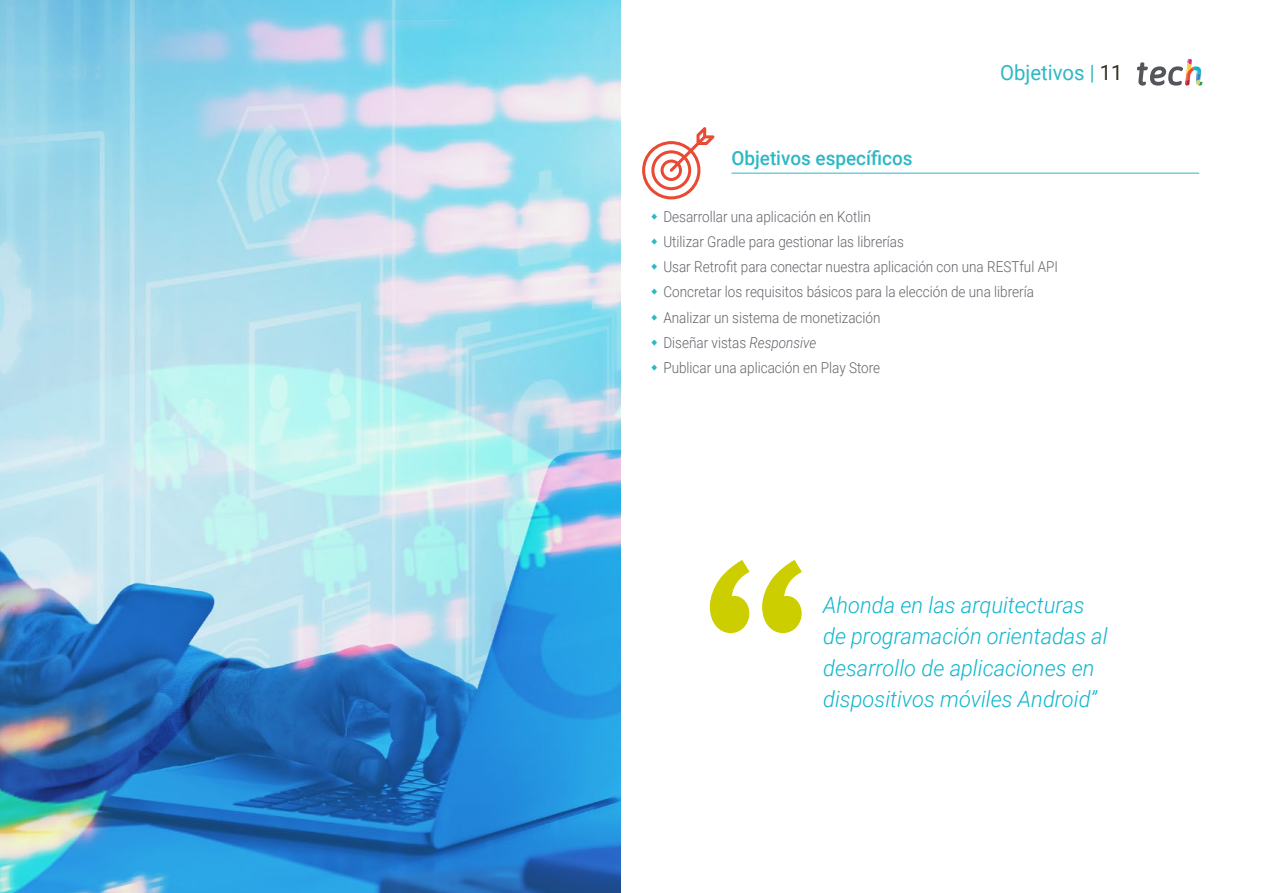
<style>
.page{position:relative;width:1263px;height:893px;background:#fff}
.page>*{position:absolute;margin:0;border:0;box-sizing:border-box;transform-origin:0 0}
.t1{font:italic 300 22.5px/31.5px "Roboto";color:#0fb6cf}
.t2{font:21px "Roboto";color:#2db8c5}
.t3{font:500 19.5px "Roboto";color:#2db8c5}
.t4{font:300 15px/25.2px "Roboto";color:#61646a;scale:.9 1}
.s1{color:#312e20}
.s2{font-style:italic}
</style>
<div class="page">
<hr style="left:731px;top:173px;width:468px;height:1px;background:#2db8c5">
<svg style="left:642px;top:127px;width:72px;height:72px"></svg>
<img style="left:0;top:0;width:621px;height:893px">
<svg style="left:1137px;top:59px;width:65px;height:27px"></svg>
<svg style="left:710px;top:560px;width:92px;height:73px"></svg>
<h3 class="t3" style="left:731px;top:144px;width:183px">Objetivos específicos</h3>
<h2 class="t2" style="left:1000px;top:57px;width:124px">Objetivos | <span class="s1">11</span></h2>
<p class="t4" style="left:663px;top:203px;width:440px">Desarrollar una aplicación en Kotlin<br>Utilizar Gradle para gestionar las librerías<br>Usar Retrofit para conectar nuestra aplicación con una RESTful API Concretar los requisitos básicos para la elección de una librería Analizar un sistema de monetización<br>Diseñar vistas <span class="s2">Responsive<br></span>Publicar una aplicación en Play Store</p>
<h1 class="t1" style="left:823px;top:588px;width:286px">Ahonda en las arquitecturas de programación orientadas al desarrollo de aplicaciones en dispositivos móviles Android”</h1>
</div>
